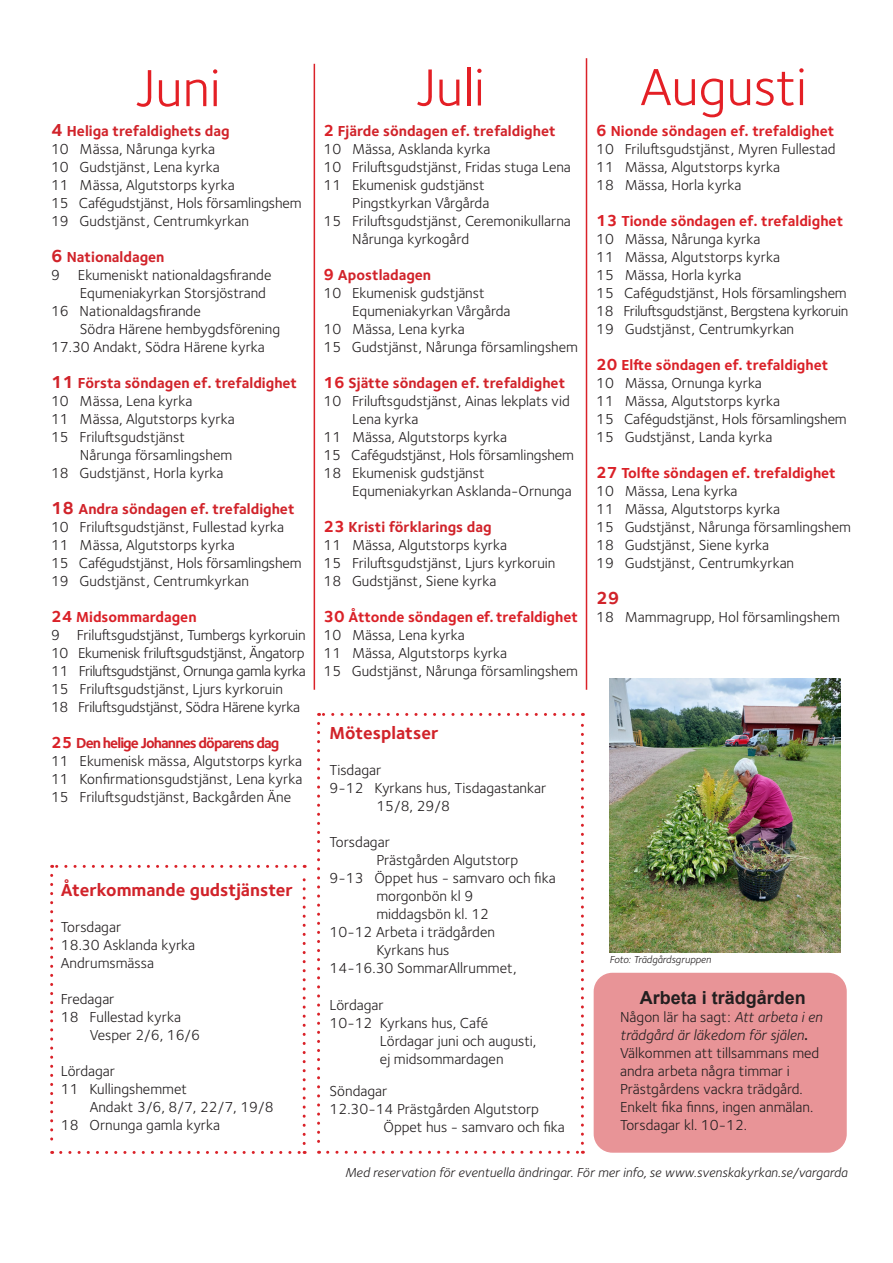
<style>
.page{position:relative;width:893px;height:1263px;background:#fff}
.page>*{position:absolute;margin:0;border:0;box-sizing:border-box;transform-origin:0 0}
.t1{font:54px "Foundry Sterling OT3";color:#e41f25}
.t2{font:700 18px "Foundry Sterling OT3";color:#d1232a}
.t3{font:700 18px "Arial";color:#231f20}
.t4{font:15px/18px "Foundry Sterling OT3";color:#231f20}
.t5{font:15px/18px "Foundry Sterling OT3";letter-spacing:-.02em;color:#231f20}
.t6{font:700 15px "Foundry Sterling OT3";color:#d1232a}
.t7{font:italic 13.5px "Foundry Sterling OT3";color:#231f20}
.t8{font:italic 10.5px "Foundry Sterling OT3";color:#231f20}
.s1{font-weight:700;font-size:18px;color:#d1232a}
.s2{font-weight:700;color:#d1232a}
.s3{font-size:18px}
.s4{font-weight:700;font-size:16.5px;color:#da2128}
.s5{font-weight:700;color:#da2128}
.s6{font-size:16.5px;color:#da2128}
.s7{font-style:italic}
.s8{font-weight:600}
</style>
<div class="page">
<div style="left:594px;top:973px;width:252px;height:179px;background:#e89497;border-radius:18px"></div>
<div style="left:594px;top:973px;width:253px;height:180px;border:2px solid #d1232a;border-radius:18px"></div>
<svg style="left:50px;top:875px;width:3px;height:279px"></svg>
<svg style="left:61px;top:1151px;width:244px;height:3px"></svg>
<svg style="left:303px;top:865px;width:3px;height:278px"></svg>
<svg style="left:52px;top:865px;width:243px;height:3px"></svg>
<svg style="left:317px;top:723px;width:3px;height:431px"></svg>
<svg style="left:328px;top:1151px;width:255px;height:3px"></svg>
<svg style="left:581px;top:713px;width:3px;height:430px"></svg>
<svg style="left:319px;top:713px;width:254px;height:3px"></svg>
<hr style="left:586px;top:58px;width:1px;height:632px;background:#da2128">
<hr style="left:314px;top:64px;width:1px;height:626px;background:#da2128">
<img style="left:609px;top:678px;width:231px;height:275px">
<p class="t1" style="left:136px;top:49px;width:86px">Juni</p>
<p class="t1" style="left:417px;top:48px;width:70px">Juli</p>
<p class="t1" style="left:640px;top:48px;width:168px">Augusti</p>
<p class="t4" style="left:51px;top:121px;width:252px"><span class="s1">4</span> <span class="s2">Heliga trefaldighets dag<br></span>10 Mässa, Nårunga kyrka<br>10 Gudstjänst, Lena kyrka<br>11 Mässa, Algutstorps kyrka<br>15 Cafégudstjänst, Hols församlingshem<br>19 Gudstjänst, Centrumkyrkan</p>
<p class="t6" style="left:51px;top:245px;width:115px"><span class="s3">6</span> Nationaldagen</p>
<p class="t4" style="left:51px;top:265px;width:222px">9 Ekumeniskt nationaldagsfirande</p>
<p class="t4" style="left:80px;top:283px;width:188px">Equmeniakyrkan Storsjöstrand</p>
<p class="t4" style="left:51px;top:301px;width:151px">16 Nationaldagsfirande</p>
<p class="t4" style="left:80px;top:319px;width:202px">Södra Härene hembygdsförening</p>
<p class="t4" style="left:51px;top:337px;width:215px">17.30 Andakt, Södra Härene kyrka</p>
<p class="t6" style="left:51px;top:371px;width:248px"><span class="s3">11</span> Första söndagen ef. trefaldighet</p>
<p class="t4" style="left:51px;top:391px;width:143px">10 Mässa, Lena kyrka</p>
<p class="t4" style="left:51px;top:409px;width:185px">11 Mässa, Algutstorps kyrka</p>
<p class="t4" style="left:51px;top:427px;width:135px">15 Friluftsgudstjänst</p>
<p class="t4" style="left:80px;top:445px;width:154px">Nårunga församlingshem</p>
<p class="t4" style="left:51px;top:463px;width:174px">18 Gudstjänst, Horla kyrka</p>
<p class="t4" style="left:51px;top:499px;width:252px"><span class="s1">18</span> <span class="s2">Andra söndagen ef. trefaldighet </span>10 Friluftsgudstjänst, Fullestad kyrka 11 Mässa, Algutstorps kyrka<br>15 Cafégudstjänst, Hols församlingshem 19 Gudstjänst, Centrumkyrkan</p>
<p class="t5" style="left:51px;top:607px;width:256px"><span class="s4">24</span> <span class="s5">Midsommardagen<br></span>9 Friluftsgudstjänst, Tumbergs kyrkoruin 10 Ekumenisk friluftsgudstjänst, Ängatorp 11 Friluftsgudstjänst, Ornunga gamla kyrka 15 Friluftsgudstjänst, Ljurs kyrkoruin<br>18 Friluftsgudstjänst, Södra Härene kyrka</p>
<p class="t4" style="left:51px;top:733px;width:253px"><span class="s4">25</span> <span class="s2">Den helige Johannes döparens dag<br></span>11 Ekumenisk mässa, Algutstorps kyrka 11 Konfirmationsgudstjänst, Lena kyrka 15 Friluftsgudstjänst, Backgården Äne</p>
<p class="t2" style="left:61px;top:876px;width:234px">Återkommande gudstjänster</p>
<p class="t4" style="left:61px;top:917px;width:136px">Torsdagar<br>18.30 Asklanda kyrka<br>Andrumsmässa</p>
<p class="t4" style="left:61px;top:989px;width:55px">Fredagar</p>
<p class="t4" style="left:61px;top:1007px;width:122px">18 Fullestad kyrka</p>
<p class="t4" style="left:90px;top:1025px;width:112px">Vesper 2/6, 16/6</p>
<p class="t4" style="left:61px;top:1061px;width:56px">Lördagar</p>
<p class="t4" style="left:61px;top:1079px;width:127px">11 Kullingshemmet</p>
<p class="t4" style="left:90px;top:1097px;width:185px">Andakt 3/6, 8/7, 22/7, 19/8</p>
<p class="t4" style="left:61px;top:1115px;width:161px">18 Ornunga gamla kyrka</p>
<p class="t6" style="left:323px;top:119px;width:234px"><span class="s6">2</span> Fjärde söndagen ef. trefaldighet</p>
<p class="t4" style="left:323px;top:139px;width:169px">10 Mässa, Asklanda kyrka</p>
<p class="t4" style="left:323px;top:157px;width:249px">10 Friluftsgudstjänst, Fridas stuga Lena</p>
<p class="t4" style="left:323px;top:175px;width:163px">11 Ekumenisk gudstjänst</p>
<p class="t4" style="left:352px;top:193px;width:139px">Pingstkyrkan Vårgårda</p>
<p class="t4" style="left:323px;top:211px;width:249px">15 Friluftsgudstjänst, Ceremonikullarna</p>
<p class="t4" style="left:352px;top:229px;width:118px">Nårunga kyrkogård</p>
<p class="t6" style="left:323px;top:263px;width:109px"><span class="s6">9</span> Apostladagen</p>
<p class="t4" style="left:323px;top:283px;width:163px">10 Ekumenisk gudstjänst</p>
<p class="t4" style="left:352px;top:301px;width:160px">Equmeniakyrkan Vårgårda</p>
<p class="t4" style="left:323px;top:319px;width:143px">10 Mässa, Lena kyrka</p>
<p class="t4" style="left:323px;top:337px;width:256px">15 Gudstjänst, Nårunga församlingshem</p>
<p class="t6" style="left:323px;top:371px;width:243px"><span class="s6">16</span> Sjätte söndagen ef. trefaldighet</p>
<p class="t4" style="left:323px;top:391px;width:248px">10 Friluftsgudstjänst, Ainas lekplats vid</p>
<p class="t4" style="left:352px;top:409px;width:68px">Lena kyrka</p>
<p class="t4" style="left:323px;top:427px;width:185px">11 Mässa, Algutstorps kyrka</p>
<p class="t4" style="left:323px;top:445px;width:252px">15 Cafégudstjänst, Hols församlingshem</p>
<p class="t4" style="left:323px;top:463px;width:163px">18 Ekumenisk gudstjänst</p>
<p class="t4" style="left:352px;top:481px;width:221px">Equmeniakyrkan Asklanda-Ornunga</p>
<p class="t4" style="left:323px;top:517px;width:233px"><span class="s4">23</span> <span class="s2">Kristi förklarings dag<br></span>11 Mässa, Algutstorps kyrka<br>15 Friluftsgudstjänst, Ljurs kyrkoruin<br>18 Gudstjänst, Siene kyrka</p>
<p class="t4" style="left:323px;top:607px;width:256px"><span class="s4">30</span> <span class="s5">Åttonde söndagen ef. trefaldighet<br></span>10 Mässa, Lena kyrka<br>11 Mässa, Algutstorps kyrka<br>15 Gudstjänst, Nårunga församlingshem</p>
<p class="t2" style="left:330px;top:719px;width:110px">Mötesplatser</p>
<p class="t4" style="left:330px;top:760px;width:53px">Tisdagar</p>
<p class="t4" style="left:330px;top:778px;width:218px">9-12 Kyrkans hus, Tisdagastankar</p>
<p class="t4" style="left:376px;top:796px;width:75px">15/8, 29/8</p>
<p class="t4" style="left:330px;top:832px;width:62px">Torsdagar</p>
<p class="t4" style="left:376px;top:850px;width:143px">Prästgården Algutstorp</p>
<p class="t4" style="left:330px;top:868px;width:228px">9-13 Öppet hus - samvaro och fika</p>
<p class="t4" style="left:376px;top:886px;width:98px">morgonbön kl 9</p>
<p class="t4" style="left:376px;top:904px;width:114px">middagsbön kl. 12</p>
<p class="t4" style="left:330px;top:922px;width:167px">10-12 Arbeta i trädgården</p>
<p class="t4" style="left:376px;top:940px;width:75px">Kyrkans hus</p>
<p class="t4" style="left:330px;top:958px;width:189px">14-16.30 SommarAllrummet,</p>
<p class="t4" style="left:330px;top:994px;width:56px">Lördagar</p>
<p class="t4" style="left:330px;top:1012px;width:160px">10-12 Kyrkans hus, Café</p>
<p class="t4" style="left:380px;top:1030px;width:158px">Lördagar juni och augusti,</p>
<p class="t4" style="left:380px;top:1048px;width:125px">ej midsommardagen</p>
<p class="t4" style="left:330px;top:1081px;width:59px">Söndagar</p>
<p class="t4" style="left:330px;top:1099px;width:211px">12.30-14 Prästgården Algutstorp</p>
<p class="t4" style="left:384px;top:1117px;width:183px">Öppet hus - samvaro och fika</p>
<p class="t4" style="left:596px;top:121px;width:241px"><span class="s4">6</span> <span class="s5">Nionde söndagen ef. trefaldighet<br></span>10 Friluftsgudstjänst, Myren Fullestad<br>11 Mässa, Algutstorps kyrka<br>18 Mässa, Horla kyrka</p>
<p class="t4" style="left:596px;top:211px;width:253px"><span class="s4">13</span> <span class="s5">Tionde söndagen ef. trefaldighet<br></span>10 Mässa, Nårunga kyrka<br>11 Mässa, Algutstorps kyrka<br>15 Mässa, Horla kyrka<br>15 Cafégudstjänst, Hols församlingshem<br>18 Friluftsgudstjänst, Bergstena kyrkoruin<br>19 Gudstjänst, Centrumkyrkan</p>
<p class="t4" style="left:596px;top:355px;width:252px"><span class="s4">20</span> <span class="s5">Elfte söndagen ef. trefaldighet<br></span>10 Mässa, Ornunga kyrka<br>11 Mässa, Algutstorps kyrka<br>15 Cafégudstjänst, Hols församlingshem<br>15 Gudstjänst, Landa kyrka</p>
<p class="t4" style="left:596px;top:463px;width:256px"><span class="s4">27</span> <span class="s5">Tolfte söndagen ef. trefaldighet<br></span>10 Mässa, Lena kyrka<br>11 Mässa, Algutstorps kyrka<br>15 Gudstjänst, Nårunga församlingshem<br>18 Gudstjänst, Siene kyrka<br>19 Gudstjänst, Centrumkyrkan</p>
<p class="t2" style="left:596px;top:584px;width:25px">29</p>
<p class="t4" style="left:596px;top:607px;width:245px">18 Mammagrupp, Hol församlingshem</p>
<p class="t8" style="left:609px;top:952px;width:103px">Foto: Trädgårdsgruppen</p>
<p class="t3" style="left:640px;top:985px;width:168px">Arbeta i trädgården</p>
<p class="t4" style="left:620px;top:1007px;width:204px">Någon lär ha sagt: <span class="s7">Att arbeta i en trädgård är läkedom för själen</span><span class="s8">.<br></span>Välkommen att tillsammans med andra arbeta några timmar i<br>Prästgårdens vackra trädgård.<br>Enkelt fika finns, ingen anmälan.</p>
<p class="t4" style="left:620px;top:1115px;width:129px">Torsdagar kl. 10-12.</p>
<p class="t7" style="left:345px;top:1162px;width:504px">Med reservation för eventuella ändringar. För mer info, se www.svenskakyrkan.se/vargarda</p>
</div>
